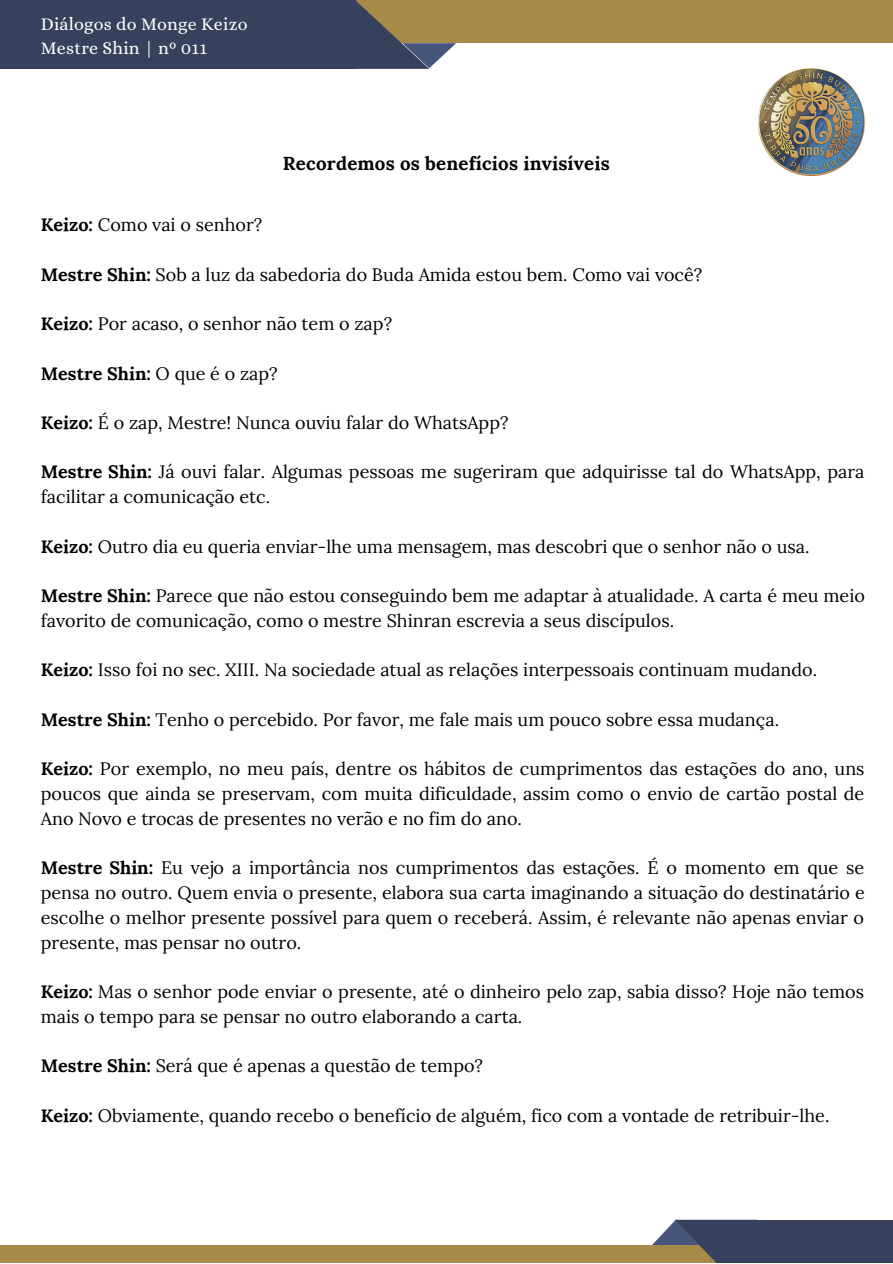
<style>
.page{position:relative;width:893px;height:1264px;background:#fff}
.page>*{position:absolute;margin:0;border:0;box-sizing:border-box;transform-origin:0 0}
.t1{font:700 18.75px "Lora";letter-spacing:.01em;color:#000}
.t2{font:18px/24.8px "Lora";color:#000}
.t3{font:18px "Alice";letter-spacing:.01em;color:#fff}
.t4{font:700 18px "Lora";color:#000}
.s1{font-weight:700}
.s2{font-weight:400}
</style>
<div class="page">
<svg style="left:653px;top:1221px;width:21px;height:23px"></svg>
<div style="left:324px;top:0;width:568px;height:43px;background:#a78c49"></div>
<div style="left:0;top:1244px;width:773px;height:18px;background:#a78c49"></div>
<div style="left:747px;top:1219px;width:145px;height:43px;background:#37405c"></div>
<svg style="left:674px;top:1219px;width:82px;height:43px;fill:#37405c"></svg>
<img style="left:758px;top:69px;width:106px;height:107px">
<div style="left:0;top:0;width:356px;height:69px;background:#37405c"></div>
<svg style="left:356px;top:1px;width:100px;height:68px"></svg>
<p class="t3" style="left:41px;top:13px;width:208px">Diálogos do Monge Keizo</p>
<p class="t3" style="left:41px;top:38px;width:168px">Mestre Shin | nº 011</p>
<p class="t1" style="left:283px;top:151px;width:328px">Recordemos os benefícios invisíveis</p>
<p class="t2" style="left:41px;top:212px;width:223px"><span class="s1">Keizo:</span> Como vai o senhor?</p>
<p class="t2" style="left:41px;top:261px;width:663px"><span class="s1">Mestre Shin:</span> Sob a luz da sabedoria do Buda Amida estou bem. Como vai você?</p>
<p class="t2" style="left:41px;top:311px;width:353px"><span class="s1">Keizo:</span> Por acaso, o senhor não tem o zap?</p>
<p class="t4" style="left:41px;top:361px;width:238px">Mestre Shin: <span class="s2">O que é o zap?</span></p>
<p class="t2" style="left:41px;top:410px;width:469px"><span class="s1">Keizo:</span> É o zap, Mestre! Nunca ouviu falar do WhatsApp?</p>
<p class="t2" style="left:41px;top:459px;width:825px"><span class="s1">Mestre Shin:</span> Já ouvi falar. Algumas pessoas me sugeriram que adquirisse tal do WhatsApp, para facilitar a comunicação etc.</p>
<p class="t2" style="left:41px;top:533px;width:770px"><span class="s1">Keizo:</span> Outro dia eu queria enviar-lhe uma mensagem, mas descobri que o senhor não o usa.</p>
<p class="t2" style="left:41px;top:583px;width:825px"><span class="s1">Mestre Shin:</span> Parece que não estou conseguindo bem me adaptar à atualidade. A carta é meu meio favorito de comunicação, como o mestre Shinran escrevia a seus discípulos.</p>
<p class="t2" style="left:41px;top:657px;width:777px"><span class="s1">Keizo:</span> Isso foi no sec. XIII. Na sociedade atual as relações interpessoais continuam mudando.</p>
<p class="t2" style="left:41px;top:707px;width:739px"><span class="s1">Mestre Shin:</span> Tenho o percebido. Por favor, me fale mais um pouco sobre essa mudança.</p>
<p class="t2" style="left:41px;top:756px;width:825px;text-align:justify"><span class="s1">Keizo:</span> Por exemplo, no meu país, dentre os hábitos de cumprimentos das estações do ano, uns poucos que ainda se preservam, com muita dificuldade, assim como o envio de cartão postal de Ano Novo e trocas de presentes no verão e no fim do ano.</p>
<p class="t2" style="left:41px;top:855px;width:825px;text-align:justify"><span class="s1">Mestre Shin:</span> Eu vejo a importância nos cumprimentos das estações. É o momento em que se pensa no outro. Quem envia o presente, elabora sua carta imaginando a situação do destinatário e escolhe o melhor presente possível para quem o receberá. Assim, é relevante não apenas enviar o presente, mas pensar no outro.</p>
<p class="t2" style="left:41px;top:979px;width:824px"><span class="s1">Keizo:</span> Mas o senhor pode enviar o presente, até o dinheiro pelo zap, sabia disso? Hoje não temos mais o tempo para se pensar no outro elaborando a carta.</p>
<p class="t2" style="left:41px;top:1053px;width:444px"><span class="s1">Mestre Shin:</span> Será que é apenas a questão de tempo?</p>
<p class="t2" style="left:41px;top:1102px;width:790px"><span class="s1">Keizo:</span> Obviamente, quando recebo o benefício de alguém, fico com a vontade de retribuir-lhe.</p>
</div>
